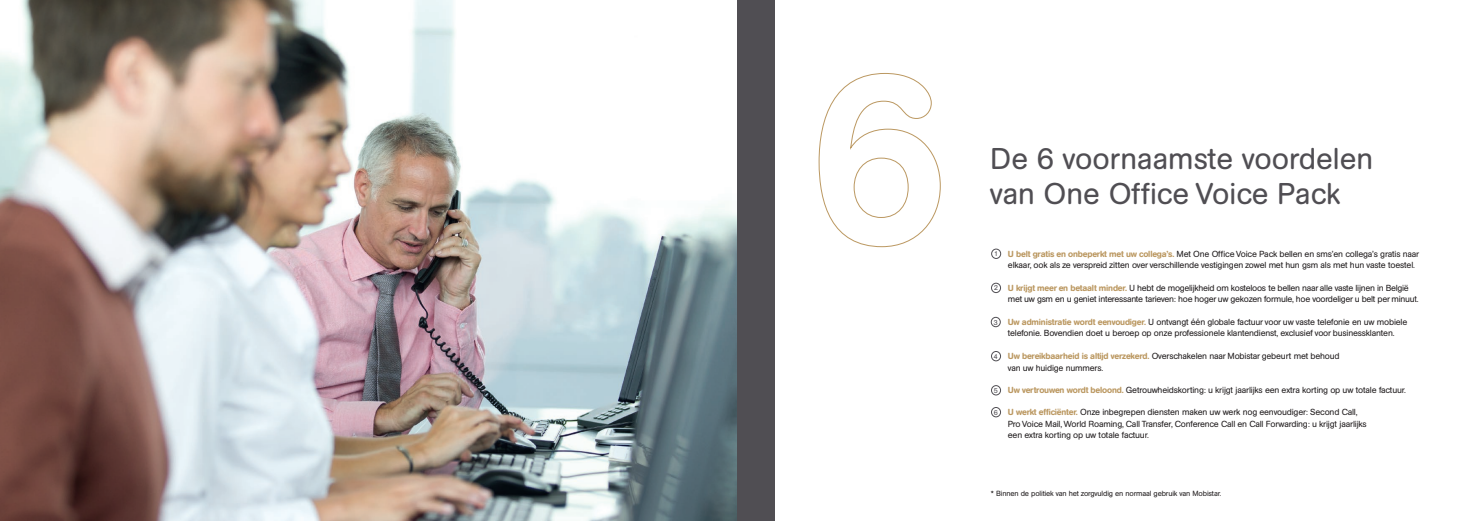
<style>
.page{position:relative;width:1474px;height:521px;background:#fff}
.page>*{position:absolute;margin:0;border:0;box-sizing:border-box;transform-origin:0 0}
.t1{font:29.75px/35px "AG Book Rounded BQ";color:#504e53}
.t2{font:8.75px/11.4px "AG Book Rounded BQ";letter-spacing:-.02em;color:#231f20}
.t3{font:7.44px "AG Book Rounded BQ";letter-spacing:-.02em;color:#231f20}
.s1{font-size:7px;color:#504e53}
.s2{font-weight:500;color:#bb9861}
</style>
<div class="page">
<div style="left:737px;top:0;width:37px;height:521px;background:#504e53"></div>
<svg style="left:818px;top:73px;width:123px;height:175px"></svg>
<div style="left:991px;top:249px;width:10px;height:10px;border:1px solid #504e53;border-radius:50%"></div>
<div style="left:991px;top:283px;width:9px;height:10px;border:1px solid #504e53;border-radius:50%"></div>
<div style="left:990px;top:317px;width:10px;height:10px;border:1px solid #504e53;border-radius:50%"></div>
<div style="left:991px;top:351px;width:9px;height:10px;border:1px solid #504e53;border-radius:50%"></div>
<div style="left:991px;top:385px;width:9px;height:10px;border:1px solid #504e53;border-radius:50%"></div>
<div style="left:991px;top:407px;width:9px;height:10px;border:1px solid #504e53;border-radius:50%"></div>
<img style="left:0;top:0;width:737px;height:521px">
<h1 class="t1" style="left:990px;top:141px;width:384px">De 6 voornaamste voordelen van One Office Voice Pack</h1>
<p class="t2" style="left:1008px;top:248px;width:413px;text-indent:-14px"><span class="s1">1</span> <span class="s2">U belt gratis en onbeperkt met uw collega’s.</span> Met One Office Voice Pack bellen en sms’en collega’s gratis naar elkaar, ook als ze verspreid zitten over verschillende vestigingen zowel met hun gsm als met hun vaste toestel.</p>
<p class="t2" style="left:1007px;top:282px;width:412px;text-indent:-14px"><span class="s1">2</span> <span class="s2">U krijgt meer en betaalt minder.</span> U hebt de mogelijkheid om kosteloos te bellen naar alle vaste lijnen in België met uw gsm en u geniet interessante tarieven: hoe hoger uw gekozen formule, hoe voordeliger u belt per minuut.</p>
<p class="t2" style="left:993px;top:316px;width:415px;text-align:center"><span class="s1">3</span> <span class="s2">Uw administratie wordt eenvoudiger.</span> U ontvangt één globale factuur voor uw vaste telefonie en uw mobiele telefonie. Bovendien doet u beroep op onze professionele klantendienst, exclusief voor businessklanten.</p>
<p class="t2" style="left:1007px;top:351px;width:333px;text-indent:-14px"><span class="s1">4</span> <span class="s2">Uw bereikbaarheid is altijd verzekerd.</span> Overschakelen naar Mobistar gebeurt met behoud van uw huidige nummers.</p>
<p class="t2" style="left:993px;top:385px;width:414px"><span class="s1">5</span> <span class="s2">Uw vertrouwen wordt beloond.</span> Getrouwheidskorting: u krijgt jaarlijks een extra korting op uw totale factuur.</p>
<p class="t2" style="left:1007px;top:407px;width:360px;text-indent:-14px"><span class="s1">6</span> <span class="s2">U werkt efficiënter.</span> Onze inbegrepen diensten maken uw werk nog eenvoudiger: Second Call,<br>Pro Voice Mail, World Roaming, Call Transfer, Conference Call en Call Forwarding: u krijgt jaarlijks een extra korting op uw totale factuur.</p>
<p class="t3" style="left:990px;top:489px;width:232px">* Binnen de politiek van het zorgvuldig en normaal gebruik van Mobistar.</p>
</div>
